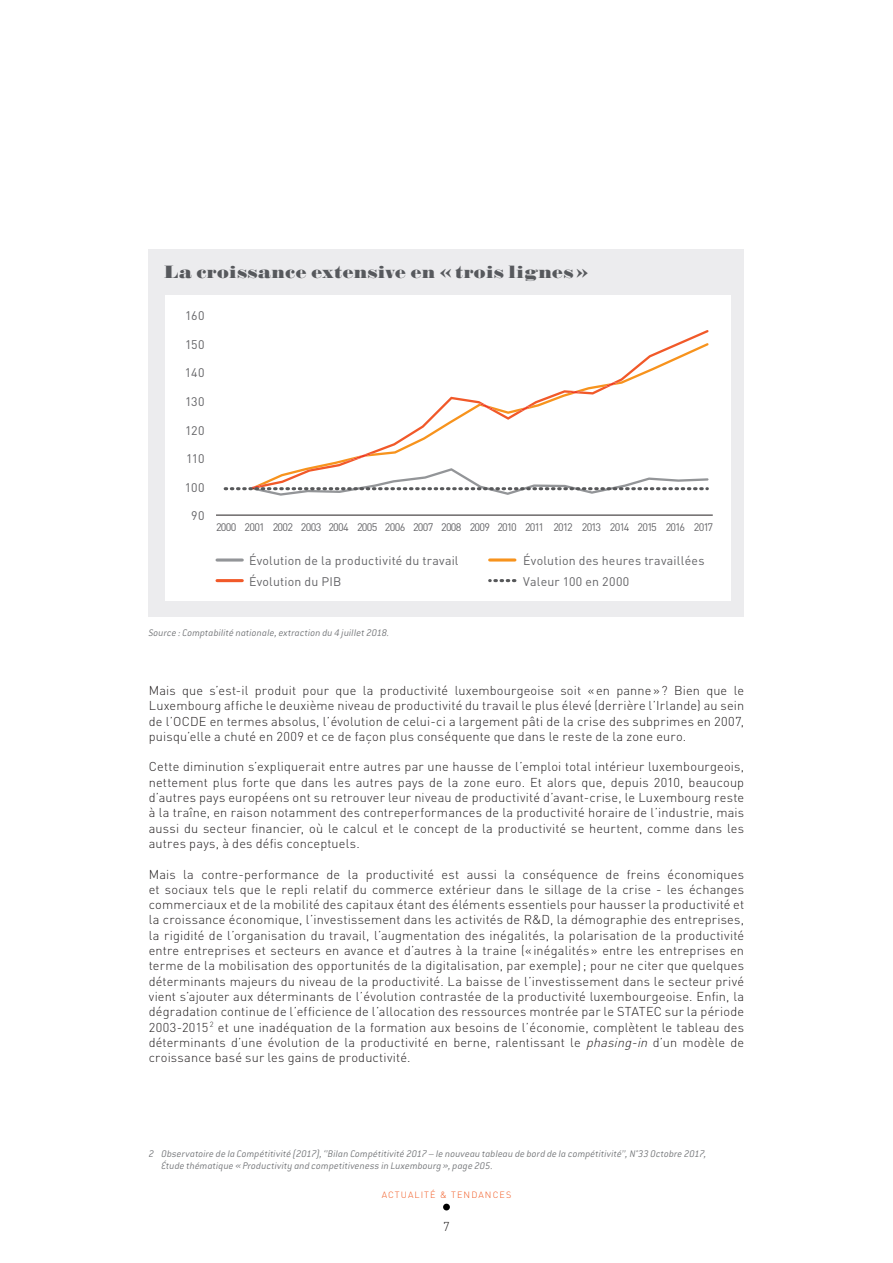
<style>
.page{position:relative;width:893px;height:1263px;background:#fff}
.page>*{position:absolute;margin:0;border:0;box-sizing:border-box;transform-origin:0 0}
.t1{font:16.95px "Falstaff MT Std";letter-spacing:.01em;color:#57595d}
.t2{font:300 12.75px/15.3px "DIN";letter-spacing:.015em;color:#231f20;text-align:justify}
.t3{font:12.3px "DIN";letter-spacing:.015em;color:#636366}
.t4{font:10.8px "DIN";letter-spacing:-.07em;color:#636366}
.t5{font:italic 300 10.5px/12.6px "Conduit ITC";letter-spacing:.015em;color:#76787b}
.t6{font:300 9px "DIN";letter-spacing:.12em;color:#f15921}
.s1{font-style:italic}
</style>
<div class="page">
<div style="left:443px;top:1204px;width:7px;height:6px;background:#000;border-radius:50%"></div>
<div style="left:149px;top:250px;width:595px;height:367px;background:#ececee"></div>
<div style="left:165px;top:296px;width:566px;height:305px;background:#fff"></div>
<svg style="left:217px;top:558px;width:25px;height:4px"></svg>
<hr style="left:490px;top:558px;width:25px;height:3px;background:#f7931d">
<hr style="left:217px;top:579px;width:25px;height:3px;background:#f15929">
<svg style="left:490px;top:579px;width:25px;height:3px"></svg>
<hr style="left:216px;top:515px;width:497px;height:1px;background:#231f20">
<svg style="left:614px;top:330px;width:94px;height:52px"></svg>
<svg style="left:225px;top:382px;width:483px;height:114px"></svg>
<h1 class="t1" style="left:164px;top:262px;width:426px">La croissance extensive en « trois lignes »</h1>
<p class="t3" style="left:185px;top:308px;width:21px">160</p>
<p class="t3" style="left:185px;top:337px;width:21px">150</p>
<p class="t3" style="left:185px;top:365px;width:21px">140</p>
<p class="t3" style="left:185px;top:394px;width:21px">130</p>
<p class="t3" style="left:185px;top:422px;width:21px">120</p>
<p class="t3" style="left:186px;top:451px;width:20px">110</p>
<p class="t3" style="left:185px;top:479px;width:21px">100</p>
<p class="t3" style="left:191px;top:508px;width:15px">90</p>
<p class="t4" style="left:216px;top:521px;width:499px">2000 2001 2002 2003 2004 2005 2006 2007 2008 2009 2010 2011 2012 2013 2014 2015 2016 2017</p>
<p class="t3" style="left:249px;top:553px;width:211px">Évolution de la productivité du travail</p>
<p class="t3" style="left:523px;top:553px;width:183px">Évolution des heures travaillées</p>
<p class="t3" style="left:249px;top:573px;width:94px">Évolution du PIB</p>
<p class="t3" style="left:523px;top:573px;width:108px">Valeur 100 en 2000</p>
<p class="t5" style="left:149px;top:627px;width:242px">Source : Comptabilité nationale, extraction du 4 juillet 2018.</p>
<p class="t2" style="left:149px;top:682px;width:597px">Mais que s’est-il produit pour que la productivité luxembourgeoise soit « en panne » ? Bien que le Luxembourg affiche le deuxième niveau de productivité du travail le plus élevé (derrière l’Irlande) au sein de l’OCDE en termes absolus, l’évolution de celui-ci a largement pâti de la crise des subprimes en 2007, puisqu’elle a chuté en 2009 et ce de façon plus conséquente que dans le reste de la zone euro.</p>
<p class="t2" style="left:149px;top:759px;width:597px">Cette diminution s’expliquerait entre autres par une hausse de l’emploi total intérieur luxembourgeois, nettement plus forte que dans les autres pays de la zone euro. Et alors que, depuis 2010, beaucoup d’autres pays européens ont su retrouver leur niveau de productivité d’avant-crise, le Luxembourg reste à la traîne, en raison notamment des contreperformances de la productivité horaire de l’industrie, mais aussi du secteur financier, où le calcul et le concept de la productivité se heurtent, comme dans les autres pays, à des défis conceptuels.</p>
<p class="t2" style="left:149px;top:866px;width:597px">Mais la contre-performance de la productivité est aussi la conséquence de freins économiques et sociaux tels que le repli relatif du commerce extérieur dans le sillage de la crise - les échanges commerciaux et de la mobilité des capitaux étant des éléments essentiels pour hausser la productivité et la croissance économique, l’investissement dans les activités de R&amp;D, la démographie des entreprises, la rigidité de l’organisation du travail, l’augmentation des inégalités, la polarisation de la productivité entre entreprises et secteurs en avance et d’autres à la traine (« inégalités » entre les entreprises en terme de la mobilisation des opportunités de la digitalisation, par exemple) ; pour ne citer que quelques déterminants majeurs du niveau de la productivité. La baisse de l’investissement dans le secteur privé vient s’ajouter aux déterminants de l’évolution contrastée de la productivité luxembourgeoise. Enfin, la dégradation continue de l’efficience de l’allocation des ressources montrée par le STATEC sur la période 2003-2015 <sup>2</sup> et une inadéquation de la formation aux besoins de l’économie, complètent le tableau des déterminants d’une évolution de la productivité en berne, ralentissant le <span class="s1">phasing-in</span> d’un modèle de croissance basé sur les gains de productivité.</p>
<p class="t5" style="left:162px;top:1147px;width:546px;text-indent:-13px">2 Observatoire de la Compétitivité (2017), ‘’Bilan Compétitivité 2017 – le nouveau tableau de bord de la compétitivité’’, N°33 Octobre 2017,<br>Étude thématique « Productivity and competitiveness in Luxembourg », page 205.</p>
<p class="t6" style="left:382px;top:1189px;width:131px">ACTUALITÉ &amp; TENDANCES</p>
<p class="t2" style="left:443px;top:1219px;width:8px">7</p>
</div>
